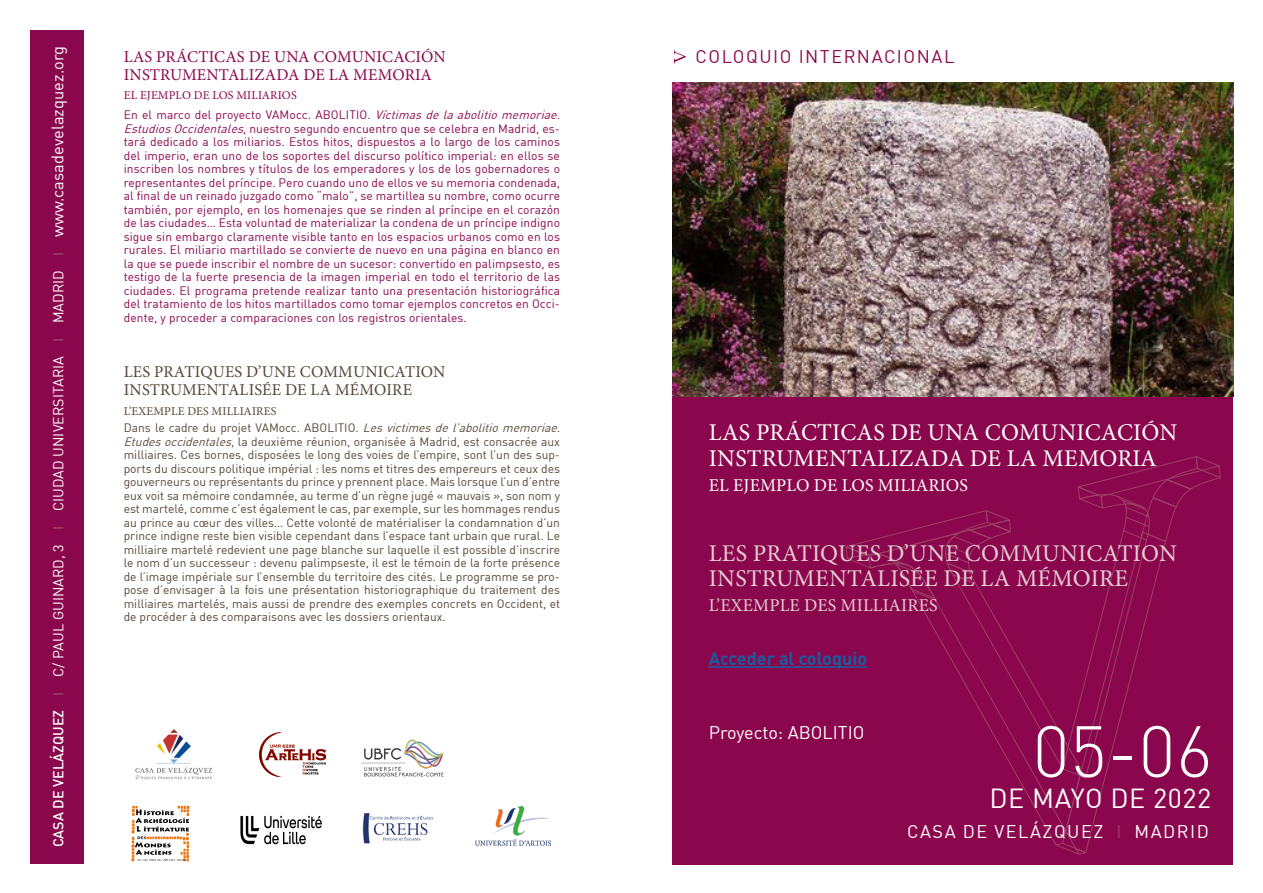
<style>
.page{position:relative;width:1263px;height:893px;background:#fff}
.page>*{position:absolute;margin:0;border:0;box-sizing:border-box;transform-origin:0 0}
.Fecha{font:300 71.4px "DIN";color:#fff}
.Fecha-2{font:27px "DIN";letter-spacing:.02em;color:#fff}
.t1{font:24px/25.5px "Minion Pro";letter-spacing:.01em;color:#fff}
.t2{font:24px/25.5px "Minion Pro";letter-spacing:.01em;color:#e5cdd2}
.t3{font:18px "Minion Pro";letter-spacing:.01em;color:#fff}
.t4{font:18px "Minion Pro";letter-spacing:.01em;color:#e5cdd2}
.Fecha-3{font:18px "DIN";letter-spacing:.085em;color:#fff}
.Encabezamiento{font:18px "DIN";letter-spacing:.085em;color:#8b074d}
.t5{font:700 18px "DIN";color:#175d9e}
.Fecha-4{font:18px "DIN";color:#fff}
.t6{font:16.5px/18px "Minion Pro";letter-spacing:.01em;color:#564737}
.t7{font:16.5px/18px "Minion Pro";letter-spacing:.01em;color:#8b074d}
.Fecha-5{font:14.25px "DIN";letter-spacing:.005em;color:#fff}
.Apertura{font:12px/13.5px "DIN";letter-spacing:.01em;color:#8b074d;text-align:justify}
.Apertura-2{font:12px/13.5px "DIN";color:#564737;text-align:justify}
.t8{font:12px "Minion Pro";letter-spacing:.01em;color:#8b074d}
.t9{font:12px "Minion Pro";letter-spacing:.01em;color:#564737}
.s1{font-weight:500}
.s2{font-weight:500;color:#9d3f65}
.s3{font-size:16.5px}
.s4{font-style:italic}
.s5{color:#9d3f65}
</style>
<div class="page">
<img style="left:672px;top:82px;width:561px;height:315px">
<div style="left:672px;top:397px;width:561px;height:468px;background:#8b074d"></div>
<svg style="left:1080px;top:585px;width:75px;height:270px"></svg>
<svg style="left:1058px;top:699px;width:22px;height:156px"></svg>
<svg style="left:867px;top:585px;width:199px;height:261px"></svg>
<svg style="left:845px;top:456px;width:376px;height:129px"></svg>
<div style="left:30px;top:30px;width:53px;height:833px;background:#8b074d"></div>
<svg style="left:674px;top:50px;width:12px;height:14px"></svg>
<hr style="left:709px;top:666px;width:158px;height:2px;background:#175d9e">
<img style="left:135px;top:729px;width:77px;height:51px">
<img style="left:240px;top:815px;width:82px;height:30px">
<img style="left:361px;top:739px;width:83px;height:38px">
<img style="left:475px;top:807px;width:75px;height:39px">
<img style="left:131px;top:806px;width:58px;height:56px">
<img style="left:259px;top:733px;width:67px;height:44px">
<img style="left:362px;top:813px;width:72px;height:31px">
<p class="Fecha-5" style="left:49px;top:847px;width:803px;rotate:-90deg"><span class="s1">CASA DE VELÁZQUEZ</span> <span class="s2">I</span> C/ PAUL GUINARD, 3 <span class="s2">I</span> CIUDAD UNIVERSITARIA <span class="s2">I</span> MADRID <span class="s2">I</span> <span class="s3">www.casadevelazquez.org</span></p>
<p class="t7" style="left:124px;top:47px;width:323px">LAS PRÁCTICAS DE UNA COMUNICACIÓN<br>INSTRUMENTALIZADA DE LA MEMORIA</p>
<p class="t8" style="left:124px;top:87px;width:174px">EL EJEMPLO DE LOS MILIARIOS</p>
<p class="Apertura" style="left:124px;top:108px;width:438px">En el marco del proyecto VAMocc. ABOLITIO. <span class="s4">Víctimas de la abolitio memoriae.<br>Estudios Occidentales</span>, nuestro segundo encuentro que se celebra en Madrid, es&shy;tará dedicado a los miliarios. Estos hitos, dispuestos a lo largo de los caminos del imperio, eran uno de los soportes del discurso político imperial: en ellos se inscriben los nombres y títulos de los emperadores y los de los gobernadores o representantes del príncipe. Pero cuando uno de ellos ve su memoria condenada, al final de un reinado juzgado como “malo”, se martillea su nombre, como ocurre también, por ejemplo, en los homenajes que se rinden al príncipe en el corazón de las ciudades… Esta voluntad de materializar la condena de un príncipe indigno sigue sin embargo claramente visible tanto en los espacios urbanos como en los rurales. El miliario martillado se convierte de nuevo en una página en blanco en la que se puede inscribir el nombre de un sucesor: convertido en palimpsesto, es testigo de la fuerte presencia de la imagen imperial en todo el territorio de las ciudades. El programa pretende realizar tanto una presentación historiográfica del tratamiento de los hitos martillados como tomar ejemplos concretos en Occi&shy;dente, y proceder a comparaciones con los registros orientales.</p>
<p class="t6" style="left:124px;top:363px;width:323px">LES PRATIQUES D’UNE COMMUNICATION<br>INSTRUMENTALISÉE DE LA MÉMOIRE</p>
<p class="t9" style="left:124px;top:403px;width:154px">L’EXEMPLE DES MILLIAIRES</p>
<p class="Apertura-2" style="left:124px;top:421px;width:438px">Dans le cadre du projet VAMocc. ABOLITIO. <span class="s4">Les victimes de l’abolitio memoriae.<br>Etudes occidentales</span>, la deuxième réunion, organisée à Madrid, est consacrée aux milliaires. Ces bornes, disposées le long des voies de l’empire, sont l’un des sup&shy;ports du discours politique impérial : les noms et titres des empereurs et ceux des gouverneurs ou représentants du prince y prennent place. Mais lorsque l’un d’entre eux voit sa mémoire condamnée, au terme d’un règne jugé « mauvais », son nom y est martelé, comme c’est également le cas, par exemple, sur les hommages rendus au prince au cœur des villes… Cette volonté de matérialiser la condamnation d’un prince indigne reste bien visible cependant dans l’espace tant urbain que rural. Le milliaire martelé redevient une page blanche sur laquelle il est possible d’inscrire le nom d’un successeur : devenu palimpseste, il est le témoin de la forte présence de l’image impériale sur l’ensemble du territoire des cités. Le programme se pro&shy;pose d’envisager à la fois une présentation historiographique du traitement des milliaires martelés, mais aussi de prendre des exemples concrets en Occident, et de procéder à des comparaisons avec les dossiers orientaux.</p>
<p class="Encabezamiento" style="left:695px;top:46px;width:260px">COLOQUIO INTERNACIONAL</p>
<p class="t1" style="left:709px;top:420px;width:470px">LAS PRÁCTICAS DE UNA COMUNICACIÓN<br>INSTRUMENTALIZADA DE LA MEMORIA</p>
<p class="t3" style="left:709px;top:473px;width:261px">EL EJEMPLO DE LOS MILIARIOS</p>
<p class="t2" style="left:709px;top:541px;width:469px">LES PRATIQUES D’UNE COMMUNICATION<br>INSTRUMENTALISÉE DE LA MÉMOIRE</p>
<p class="t4" style="left:709px;top:594px;width:230px">L’EXEMPLE DES MILLIAIRES</p>
<p class="t5" style="left:709px;top:647px;width:160px">Acceder al coloquio</p>
<p class="Fecha-4" style="left:709px;top:721px;width:157px">Proyecto: ABOLITIO</p>
<p class="Fecha" style="left:1033px;top:707px;width:181px">05-06</p>
<p class="Fecha-2" style="left:989px;top:781px;width:223px">DE MAYO DE 2022</p>
<p class="Fecha-3" style="left:907px;top:820px;width:303px">CASA DE VELÁZQUEZ <span class="s5">I</span> MADRID</p>
</div>
